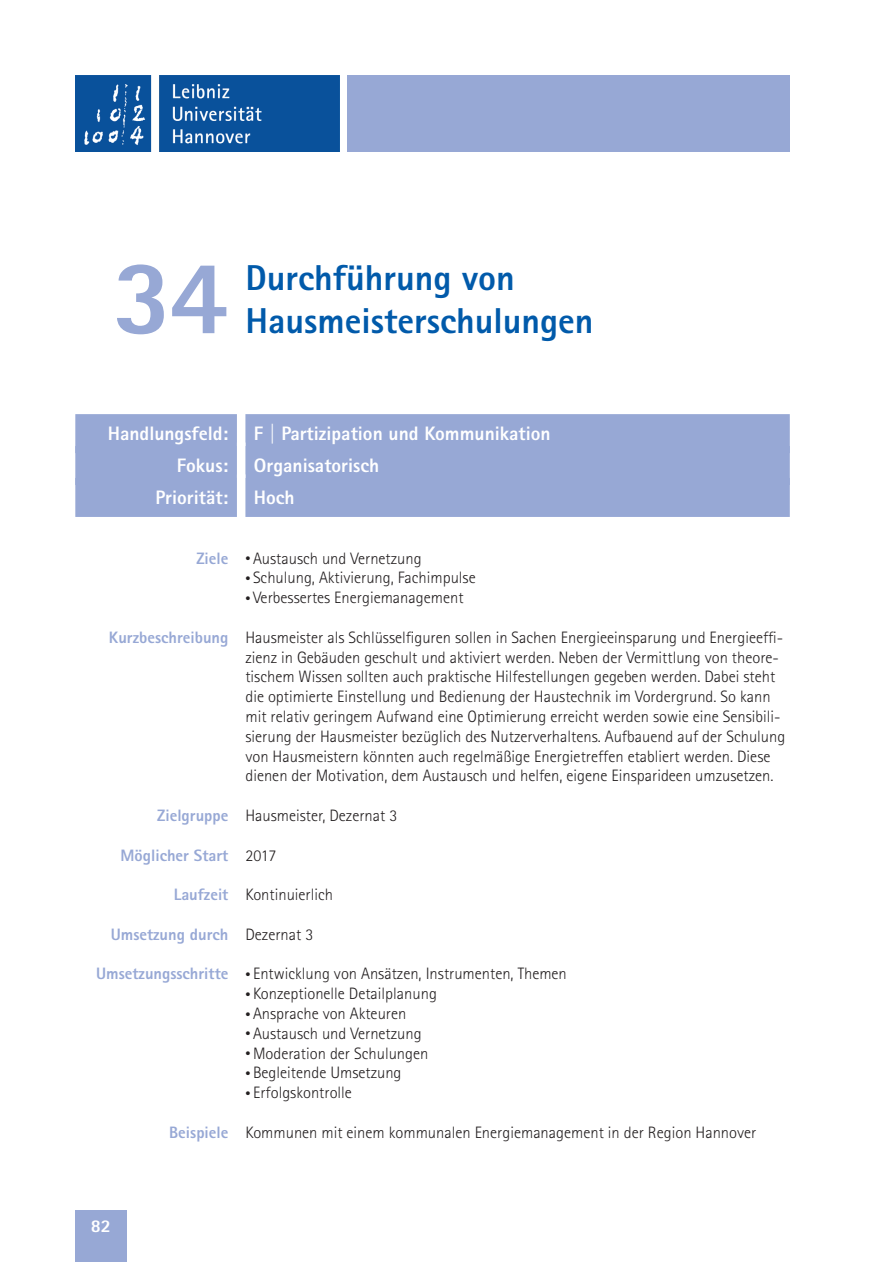
<style>
.page{position:relative;width:893px;height:1262px;background:#fff}
.page>*{position:absolute;margin:0;border:0;box-sizing:border-box;transform-origin:0 0}
.t1{font:800 106.5px "Rotis Sans Serif Std";color:#97a8d5}
.t2{font:800 36px/43.2px "Rotis Sans Serif Std";color:#015aaa}
.t3{font:800 19.5px "Rotis Sans Serif Std";color:#fff}
.t4{font:800 18px "Rotis Sans Serif Std";color:#fff}
.t5{font:300 16.5px/19.8px "Rotis Sans Serif Std";color:#231f20}
.t6{font:800 16.5px "Rotis Sans Serif Std";color:#97a8d5}
.s1{font-weight:800;color:#97a8d5}
.s2{font-size:10.5px}
.s3{font-weight:300;color:#231f20}
</style>
<div class="page">
<div style="left:75px;top:1210px;width:51px;height:52px;background:#97a8d5"></div>
<img style="left:75px;top:75px;width:264px;height:77px">
<div style="left:347px;top:75px;width:443px;height:77px;background:#97a8d5"></div>
<div style="left:75px;top:414px;width:715px;height:39px;background:#97a8d5"></div>
<div style="left:237px;top:411px;width:8px;height:43px;background:#fff"></div>
<div style="left:75px;top:446px;width:715px;height:39px;background:#97a8d5"></div>
<div style="left:237px;top:443px;width:8px;height:43px;background:#fff"></div>
<div style="left:75px;top:478px;width:715px;height:39px;background:#97a8d5"></div>
<div style="left:237px;top:474px;width:8px;height:44px;background:#fff"></div>
<h1 class="t1" style="left:113px;top:229px;width:117px">34</h1>
<h2 class="t2" style="left:245px;top:255px;width:350px">Durchführung von<br>Hausmeisterschulungen</h2>
<p class="t3" style="left:108px;top:421px;width:122px">Handlungsfeld:</p>
<p class="t3" style="left:254px;top:421px;width:298px">F | Partizipation und Kommunikation</p>
<p class="t3" style="left:177px;top:453px;width:53px">Fokus:</p>
<p class="t3" style="left:254px;top:453px;width:127px">Organisatorisch</p>
<p class="t3" style="left:155px;top:485px;width:74px">Priorität:</p>
<p class="t3" style="left:254px;top:485px;width:42px">Hoch</p>
<p class="t5" style="left:196px;top:548px;width:227px"><span class="s1">Ziele</span> <span class="s2">•</span> Austausch und Vernetzung</p>
<p class="t5" style="left:245px;top:568px;width:232px"><span class="s2">•</span> Schulung, Aktivierung, Fachimpulse</p>
<p class="t5" style="left:245px;top:588px;width:220px"><span class="s2">•</span> Verbessertes Energiemanagement</p>
<p class="t5" style="left:245px;top:627px;width:541px;text-indent:-137px"><span class="s1">Kurzbeschreibung</span> Hausmeister als Schlüsselfiguren sollen in Sachen Energieeinsparung und Energieeffi&shy;zienz in Gebäuden geschult und aktiviert werden. Neben der Vermittlung von theore&shy;tischem Wissen sollten auch praktische Hilfestellungen gegeben werden. Dabei steht die optimierte Einstellung und Bedienung der Haustechnik im Vordergrund. So kann mit relativ geringem Aufwand eine Optimierung erreicht werden sowie eine Sensibili&shy;sierung der Hausmeister bezüglich des Nutzerverhaltens. Aufbauend auf der Schulung von Hausmeistern könnten auch regelmäßige Energietreffen etabliert werden. Diese dienen der Motivation, dem Austausch und helfen, eigene Einsparideen umzusetzen.</p>
<p class="t5" style="left:157px;top:806px;width:242px"><span class="s1">Zielgruppe</span> Hausmeister, Dezernat 3</p>
<p class="t6" style="left:121px;top:844px;width:157px">Möglicher Start <span class="s3">2017</span></p>
<p class="t5" style="left:174px;top:885px;width:161px"><span class="s1">Laufzeit</span> Kontinuierlich</p>
<p class="t6" style="left:111px;top:924px;width:204px">Umsetzung durch <span class="s3">Dezernat 3</span></p>
<p class="t5" style="left:96px;top:964px;width:472px"><span class="s1">Umsetzungsschritte</span> <span class="s2">•</span> Entwicklung von Ansätzen, Instrumenten, Themen</p>
<p class="t5" style="left:245px;top:984px;width:193px"><span class="s2">•</span> Konzeptionelle Detailplanung</p>
<p class="t5" style="left:245px;top:1004px;width:162px"><span class="s2">•</span> Ansprache von Akteuren</p>
<p class="t5" style="left:245px;top:1023px;width:178px"><span class="s2">•</span> Austausch und Vernetzung</p>
<p class="t5" style="left:245px;top:1043px;width:184px"><span class="s2">•</span> Moderation der Schulungen</p>
<p class="t5" style="left:245px;top:1063px;width:158px"><span class="s2">•</span> Begleitende Umsetzung</p>
<p class="t5" style="left:245px;top:1083px;width:108px"><span class="s2">•</span> Erfolgskontrolle</p>
<p class="t5" style="left:169px;top:1122px;width:589px"><span class="s1">Beispiele</span> Kommunen mit einem kommunalen Energiemanagement in der Region Hannover</p>
<p class="t4" style="left:91px;top:1214px;width:22px">82</p>
</div>
